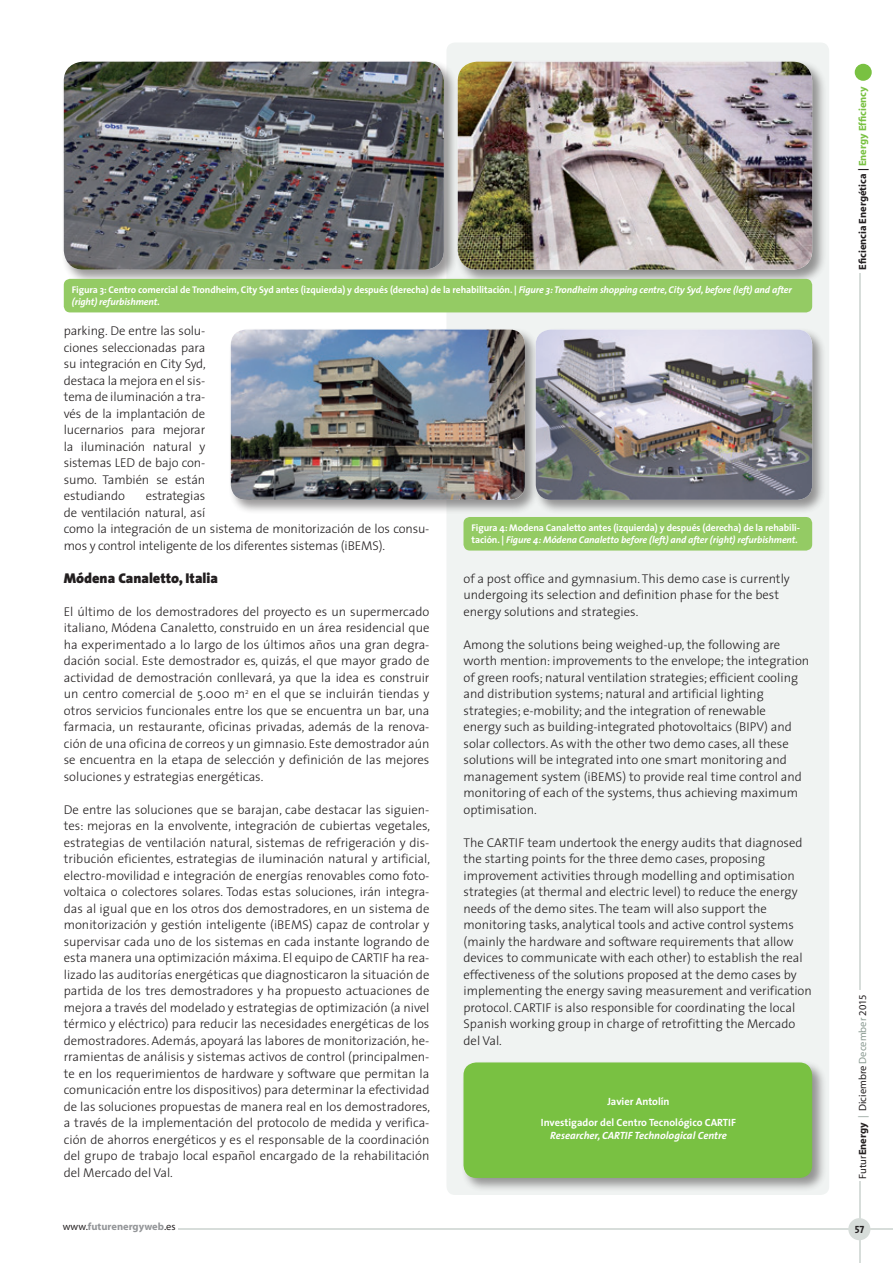
<style>
.page{position:relative;width:893px;height:1263px;background:#fff}
.page>*{position:absolute;margin:0;border:0;box-sizing:border-box;transform-origin:0 0}
.Ladilli_texto_españo{font:900 14.25px "The Sans";color:#231f20}
.Texto{font:300 12.75px/16.5px "The Sans";letter-spacing:-.01em;color:#231f20;text-align:justify}
.Texto_ingles{font:300 12.75px/16.5px "The Sans";color:#231f20}
.t1{font:700 10.5px/12.6px "The Sans";color:#fff;text-align:center}
.t2{font:700 10.5px "Myriad";color:#231f20}
.t3{font:10.5px "Myriad";color:#231f20}
.t4{font:700 10.5px "Myriad";color:#939598}
.t5{font:10.5px "The Sans Bold Caps";color:#231f20}
.t6{font:700 9.75px/11.7px "The Sans";letter-spacing:-.01em;color:#fff}
.s1{font-style:italic}
.s2{color:#79c142}
.s3{font-weight:700}
.s4{color:#8b9b92}
.s5{font-weight:400;color:#231f20}
</style>
<div class="page">
<hr style="left:178px;top:1228px;width:715px;height:2px;background:#d7ddda">
<hr style="left:859px;top:1181px;width:1px;height:82px;background:#d7ddda">
<div style="left:855px;top:64px;width:17px;height:17px;background:#79c142;border-radius:50%"></div>
<hr style="left:859px;top:273px;width:1px;height:717px;background:#d7ddda">
<div style="left:848px;top:1218px;width:22px;height:22px;background:#d7ddda;border-radius:50%"></div>
<div style="left:446px;top:43px;width:383px;height:1152px;background:#f0f3f2;border-radius:9px"></div>
<div style="left:61px;top:59px;width:397px;height:225px;background:#231f20;opacity:.46"></div>
<img style="left:64px;top:62px;width:380px;height:208px">
<div style="left:455px;top:59px;width:371px;height:225px;background:#231f20;opacity:.46"></div>
<img style="left:458px;top:62px;width:354px;height:208px">
<div style="left:64px;top:279px;width:748px;height:33px;background:#94cb64;border-radius:6px"></div>
<div style="left:461px;top:1060px;width:366px;height:132px;background:#231f20;opacity:.45"></div>
<div style="left:463px;top:1062px;width:349px;height:116px;background:#79c142;border-radius:13px"></div>
<div style="left:228px;top:327px;width:311px;height:187px;background:#231f20;opacity:.46"></div>
<img style="left:231px;top:330px;width:294px;height:170px">
<div style="left:533px;top:327px;width:294px;height:187px;background:#231f20;opacity:.46"></div>
<img style="left:536px;top:330px;width:276px;height:170px">
<div style="left:463px;top:517px;width:349px;height:34px;background:#94cb64;border-radius:6px"></div>
<p class="t6" style="left:72px;top:284px;width:721px">Figura 3: Centro comercial de Trondheim, City Syd antes (izquierda) y después (derecha) de la rehabilitación. | <span class="s1">Figure 3: Trondheim shopping centre, City Syd, before (left) and after (right) refurbishment.</span></p>
<p class="Texto" style="left:64px;top:322px;width:144px">parking. De entre las solu&shy;ciones seleccionadas para su integración en City Syd, destaca la mejora en el sis&shy;tema de iluminación a tra&shy;vés de la implantación de lucernarios para mejorar la iluminación natural y sistemas LED de bajo con&shy;sumo. También se están estudiando</p>
<p class="Texto" style="left:64px;top:487px;width:367px;text-align:left;text-indent:82px">estrategias<br>de ventilación natural, así<br>como la integración de un sistema de monitorización de los consu&shy;mos y control inteligente de los diferentes sistemas (iBEMS).</p>
<p class="Ladilli_texto_españo" style="left:64px;top:566px;width:156px">Módena Canaletto, Italia</p>
<p class="Texto" style="left:64px;top:603px;width:367px">El último de los demostradores del proyecto es un supermercado italiano, Módena Canaletto, construido en un área residencial que ha experimentado a lo largo de los últimos años una gran degra&shy;dación social. Este demostrador es, quizás, el que mayor grado de actividad de demostración conllevará, ya que la idea es construir un centro comercial de 5.000 m<sup>2</sup> en el que se incluirán tiendas y otros servicios funcionales entre los que se encuentra un bar, una farmacia, un restaurante, oficinas privadas, además de la renova&shy;ción de una oficina de correos y un gimnasio. Este demostrador aún se encuentra en la etapa de selección y definición de las mejores soluciones y estrategias energéticas.</p>
<p class="Texto" style="left:64px;top:801px;width:368px">De entre las soluciones que se barajan, cabe destacar las siguien&shy;tes: mejoras en la envolvente, integración de cubiertas vegetales, estrategias de ventilación natural, sistemas de refrigeración y dis&shy;tribución eficientes, estrategias de iluminación natural y artificial, electro-movilidad e integración de energías renovables como foto&shy;voltaica o colectores solares. Todas estas soluciones, irán integra&shy;das al igual que en los otros dos demostradores, en un sistema de monitorización y gestión inteligente (iBEMS) capaz de controlar y supervisar cada uno de los sistemas en cada instante logrando de esta manera una optimización máxima. El equipo de CARTIF ha rea&shy;lizado las auditorías energéticas que diagnosticaron la situación de partida de los tres demostradores y ha propuesto actuaciones de mejora a través del modelado y estrategias de optimización (a nivel térmico y eléctrico) para reducir las necesidades energéticas de los demostradores. Además, apoyará las labores de monitorización, he&shy;rramientas de análisis y sistemas activos de control (principalmen&shy;te en los requerimientos de hardware y software que permitan la comunicación entre los dispositivos) para determinar la efectividad de las soluciones propuestas de manera real en los demostradores, a través de la implementación del protocolo de medida y verifica&shy;ción de ahorros energéticos y es el responsable de la coordinación del grupo de trabajo local español encargado de la rehabilitación del Mercado del Val.</p>
<p class="t6" style="left:472px;top:522px;width:330px">Figura 4: Modena Canaletto antes (izquierda) y después (derecha) de la rehabili&shy;tación. | <span class="s1">Figure 4: Módena Canaletto before (left) and after (right) refurbishment.</span></p>
<p class="Texto_ingles" style="left:463px;top:570px;width:328px">of a post office and gymnasium. This demo case is currently undergoing its selection and definition phase for the best energy solutions and strategies.</p>
<p class="Texto_ingles" style="left:463px;top:636px;width:347px">Among the solutions being weighed-up, the following are worth mention: improvements to the envelope; the integration of green roofs; natural ventilation strategies; efficient cooling and distribution systems; natural and artificial lighting strategies; e-mobility; and the integration of renewable<br>energy such as building-integrated photovoltaics (BIPV) and solar collectors. As with the other two demo cases, all these solutions will be integrated into one smart monitoring and management system (iBEMS) to provide real time control and monitoring of each of the systems, thus achieving maximum optimisation.</p>
<p class="Texto_ingles" style="left:463px;top:834px;width:350px">The CARTIF team undertook the energy audits that diagnosed the starting points for the three demo cases, proposing improvement activities through modelling and optimisation strategies (at thermal and electric level) to reduce the energy needs of the demo sites. The team will also support the monitoring tasks, analytical tools and active control systems (mainly the hardware and software requirements that allow devices to communicate with each other) to establish the real effectiveness of the solutions proposed at the demo cases by implementing the energy saving measurement and verification protocol. CARTIF is also responsible for coordinating the local Spanish working group in charge of retrofitting the Mercado del Val.</p>
<p class="t1" style="left:607px;top:1095px;width:64px">Javier Antolín</p>
<p class="t1" style="left:541px;top:1116px;width:197px">Investigador del Centro Tecnológico CARTIF<br><span class="s1">Researcher, CARTIF Technological Centre</span></p>
<p class="t2" style="left:857px;top:270px;width:185px;rotate:-90deg">Eficiencia Energética | <span class="s2">Energy Efficiency</span></p>
<p class="t3" style="left:857px;top:1178px;width:186px;rotate:-90deg">Futur<span class="s3">Energy</span> <span class="s4">|</span> Diciembre <span class="s4">December</span> 2015</p>
<p class="t4" style="left:63px;top:1220px;width:114px"><span class="s5">www.</span>futurenergyweb<span class="s5">.es</span></p>
<p class="t5" style="left:855px;top:1220px;width:11px">57</p>
</div>
